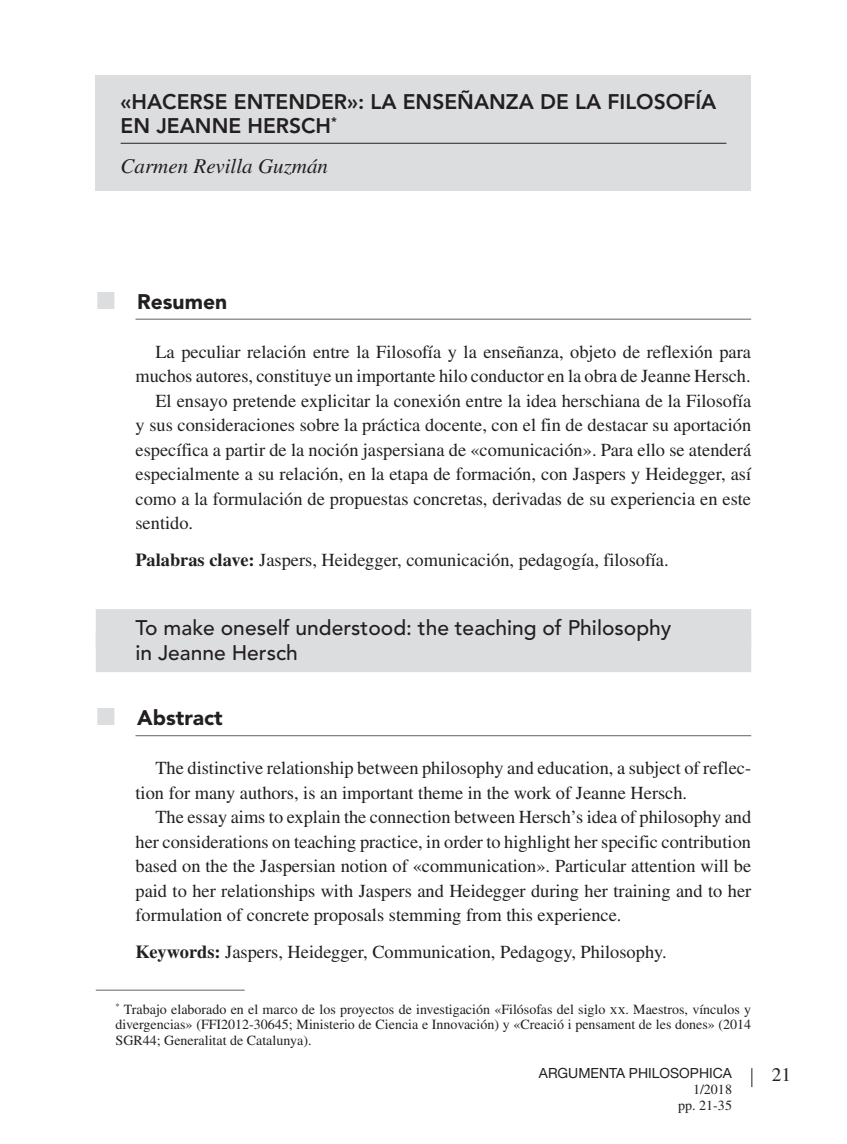
<style>
.page{position:relative;width:847px;height:1144px;background:#fff}
.page>*{position:absolute;margin:0;border:0;box-sizing:border-box;transform-origin:0 0}
.t1{font:500 21px/24.5px "Avenir LT Std";color:#231f20}
.t2{font:800 21px/24.5px "Avenir LT Std";color:#231f20}
.t3{font:italic 21px "Times LT Std";color:#231f20}
.t4{font:900 21px "Avenir LT Std";color:#231f20}
.t5{font:19.25px "Times LT Std";color:#231f20}
.t6{font:18.38px/24.5px "Times LT Std";color:#231f20}
.t7{font:14px/15.8px "Times LT Std";color:#231f20;text-align:right}
.t8{font:14px "Helvetica Neue LT Std";color:#231f20}
.s1{color:#dcdddf}
.s2{font-weight:700}
</style>
<div class="page">
<svg style="left:751px;top:1068px;width:1px;height:19px"></svg>
<div style="left:96px;top:75px;width:655px;height:116px;background:#dcdddf"></div>
<hr style="left:121px;top:143px;width:605px;height:1px;background:#231f20">
<hr style="left:135px;top:319px;width:616px;height:1px;background:#636366">
<div style="left:96px;top:609px;width:655px;height:39px;background:#dcdddf"></div>
<div style="left:96px;top:634px;width:655px;height:38px;background:#dcdddf"></div>
<hr style="left:135px;top:735px;width:616px;height:1px;background:#636366">
<hr style="left:96px;top:990px;width:149px;height:1px;background:#636366">
<p class="t2" style="left:121px;top:89px;width:597px">«HACERSE ENTENDER»: LA ENSEÑANZA DE LA FILOSOFÍA<br>EN JEANNE HERSCH<sup>*</sup></p>
<p class="t3" style="left:121px;top:154px;width:209px">Carmen Revilla Guzmán</p>
<p class="t4" style="left:96px;top:289px;width:133px"><span class="s1">■</span> Resumen</p>
<p class="t6" style="left:155px;top:339px;width:597px">La peculiar relación entre la Filosofía y la enseñanza, objeto de reflexión para</p>
<p class="t6" style="left:135px;top:364px;width:616px">muchos autores, constituye un importante hilo conductor en la obra de Jeanne Hersch.</p>
<p class="t6" style="left:155px;top:388px;width:597px">El ensayo pretende explicitar la conexión entre la idea herschiana de la Filosofía</p>
<p class="t6" style="left:135px;top:413px;width:617px">y sus consideraciones sobre la práctica docente, con el fin de destacar su aportación</p>
<p class="t6" style="left:135px;top:437px;width:617px">específica a partir de la noción jaspersiana de «comunicación». Para ello se atenderá</p>
<p class="t6" style="left:135px;top:462px;width:617px">especialmente a su relación, en la etapa de formación, con Jaspers y Heidegger, así</p>
<p class="t6" style="left:135px;top:486px;width:617px">como a la formulación de propuestas concretas, derivadas de su experiencia en este</p>
<p class="t6" style="left:135px;top:511px;width:59px">sentido.</p>
<p class="t6" style="left:135px;top:547px;width:534px"><span class="s2">Palabras clave:</span> Jaspers, Heidegger, comunicación, pedagogía, filosofía.</p>
<p class="t1" style="left:135px;top:616px;width:537px">To make oneself understood: the teaching of Philosophy in Jeanne Hersch</p>
<p class="t4" style="left:96px;top:705px;width:128px"><span class="s1">■</span> Abstract</p>
<p class="t6" style="left:135px;top:756px;width:617px;text-indent:20px">The distinctive relationship between philosophy and education, a subject of reflec&shy;tion for many authors, is an important theme in the work of Jeanne Hersch.</p>
<p class="t6" style="left:135px;top:805px;width:617px;text-align:justify;text-indent:20px">The essay aims to explain the connection between Hersch’s idea of philosophy and her considerations on teaching practice, in order to highlight her specific contribution based on the the Jaspersian notion of «communication». Particular attention will be paid to her relationships with Jaspers and Heidegger during her training and to her formulation of concrete proposals stemming from this experience.</p>
<p class="t6" style="left:135px;top:939px;width:532px"><span class="s2">Keywords:</span> Jaspers, Heidegger, Communication, Pedagogy, Philosophy.</p>
<p class="t7" style="left:116px;top:1001px;width:636px;text-align:justify"><sup>*</sup> Trabajo elaborado en el marco de los proyectos de investigación «Filósofas del siglo xx. Maestros, vínculos y divergencias» (FFI2012-30645; Ministerio de Ciencia e Innovación) y «Creació i pensament de les dones» (2014<br>SGR44; Generalitat de Catalunya).</p>
<p class="t8" style="left:538px;top:1065px;width:194px">ARGUMENTA PHILOSOPHICA</p>
<p class="t5" style="left:771px;top:1064px;width:21px">21</p>
<p class="t7" style="left:678px;top:1081px;width:55px">1/2018 pp. 21-35</p>
</div>
